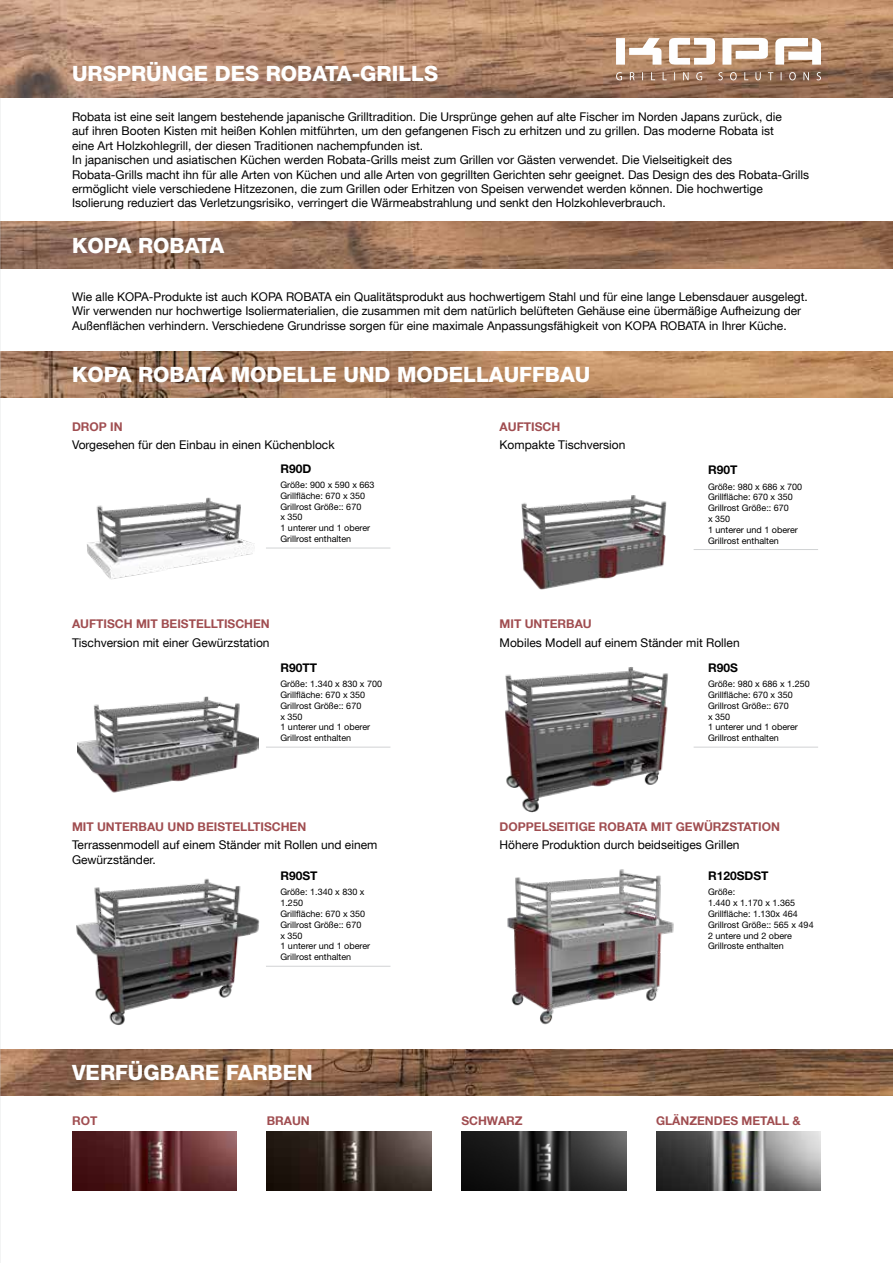
<style>
.page{position:relative;width:893px;height:1263px;background:#fff}
.page>*{position:absolute;margin:0;border:0;box-sizing:border-box;transform-origin:0 0}
.t1{font:800 21px "Helvetica Neue LT Com";color:#fff}
.t2{font:12px/14.4px "Helvetica Neue LT Com";color:#000}
.t3{font:700 12px "Helvetica Neue LT Com";color:#a04d50}
.t4{font:700 12px "Helvetica Neue LT Std";color:#000}
.t5{font:9px/10.8px "Helvetica Neue LT Std";color:#000}
</style>
<div class="page">
<img style="left:1px;top:222px;width:892px;height:46px">
<img style="left:1px;top:351px;width:892px;height:47px">
<img style="left:1px;top:1049px;width:892px;height:47px">
<img style="left:76px;top:878px;width:184px;height:147px">
<img style="left:507px;top:869px;width:167px;height:156px">
<img style="left:78px;top:696px;width:180px;height:97px">
<img style="left:87px;top:497px;width:168px;height:83px">
<img style="left:505px;top:667px;width:163px;height:145px">
<img style="left:521px;top:495px;width:146px;height:95px">
<img style="left:0;top:0;width:1px;height:1263px">
<img style="left:0;top:0;width:893px;height:97px">
<img style="left:72px;top:1131px;width:165px;height:60px">
<img style="left:267px;top:1131px;width:165px;height:60px">
<img style="left:461px;top:1131px;width:165px;height:60px">
<img style="left:656px;top:1131px;width:165px;height:60px">
<svg style="left:571px;top:0;width:295px;height:98px;background:#b69073"></svg>
<hr style="left:266px;top:966px;width:124px;height:1px;background:#d1d3d4">
<hr style="left:266px;top:548px;width:124px;height:1px;background:#d1d3d4">
<hr style="left:694px;top:549px;width:124px;height:1px;background:#d1d3d4">
<hr style="left:694px;top:747px;width:124px;height:1px;background:#d1d3d4">
<hr style="left:266px;top:747px;width:124px;height:1px;background:#d1d3d4">
<h1 class="t1" style="left:72px;top:61px;width:367px">URSPRÜNGE DES ROBATA-GRILLS</h1>
<p class="t2" style="left:72px;top:109px;width:739px">Robata ist eine seit langem bestehende japanische Grilltradition. Die Ursprünge gehen auf alte Fischer im Norden Japans zurück, die<br>auf ihren Booten Kisten mit heißen Kohlen mitführten, um den gefangenen Fisch zu erhitzen und zu grillen. Das moderne Robata ist<br>eine Art Holzkohlegrill, der diesen Traditionen nachempfunden ist.<br>In japanischen und asiatischen Küchen werden Robata-Grills meist zum Grillen vor Gästen verwendet. Die Vielseitigkeit des<br>Robata-Grills macht ihn für alle Arten von Küchen und alle Arten von gegrillten Gerichten sehr geeignet. Das Design des des Robata-Grills ermöglicht viele verschiedene Hitzezonen, die zum Grillen oder Erhitzen von Speisen verwendet werden können. Die hochwertige Isolierung reduziert das Verletzungsrisiko, verringert die Wärmeabstrahlung und senkt den Holzkohleverbrauch.</p>
<h1 class="t1" style="left:72px;top:233px;width:154px">KOPA ROBATA</h1>
<p class="t2" style="left:72px;top:289px;width:737px">Wie alle KOPA-Produkte ist auch KOPA ROBATA ein Qualitätsprodukt aus hochwertigem Stahl und für eine lange Lebensdauer ausgelegt.<br>Wir verwenden nur hochwertige Isoliermaterialien, die zusammen mit dem natürlich belüfteten Gehäuse eine übermäßige Aufheizung der<br>Außenflächen verhindern. Verschiedene Grundrisse sorgen für eine maximale Anpassungsfähigkeit von KOPA ROBATA in Ihrer Küche.</p>
<h1 class="t1" style="left:72px;top:362px;width:520px">KOPA ROBATA MODELLE UND MODELLAUFFBAU</h1>
<p class="t3" style="left:72px;top:419px;width:52px">DROP IN</p>
<p class="t2" style="left:72px;top:437px;width:264px">Vorgesehen für den Einbau in einen Küchenblock</p>
<p class="t4" style="left:280px;top:461px;width:32px">R90D</p>
<p class="t5" style="left:280px;top:479px;width:96px">Größe: 900 x 590 x 663<br>Grillfläche: 670 x 350<br>Grillrost Größe:: 670<br>x 350<br>1 unterer und 1 oberer<br>Grillrost enthalten</p>
<p class="t3" style="left:72px;top:616px;width:199px">AUFTISCH MIT BEISTELLTISCHEN</p>
<p class="t2" style="left:72px;top:635px;width:199px">Tischversion mit einer Gewürzstation</p>
<p class="t4" style="left:280px;top:660px;width:38px">R90TT</p>
<p class="t5" style="left:280px;top:678px;width:103px">Größe: 1.340 x 830 x 700<br>Grillfläche: 670 x 350<br>Grillrost Größe:: 670<br>x 350<br>1 unterer und 1 oberer<br>Grillrost enthalten</p>
<p class="t3" style="left:72px;top:819px;width:236px">MIT UNTERBAU UND BEISTELLTISCHEN</p>
<p class="t2" style="left:72px;top:837px;width:307px">Terrassenmodell auf einem Ständer mit Rollen und einem<br>Gewürzständer.</p>
<p class="t4" style="left:280px;top:869px;width:39px">R90ST</p>
<p class="t5" style="left:280px;top:887px;width:91px">Größe: 1.340 x 830 x<br>1.250<br>Grillfläche: 670 x 350<br>Grillrost Größe:: 670<br>x 350<br>1 unterer und 1 oberer<br>Grillrost enthalten</p>
<h1 class="t1" style="left:72px;top:1060px;width:242px">VERFÜGBARE FARBEN</h1>
<p class="t3" style="left:500px;top:419px;width:62px">AUFTISCH</p>
<p class="t2" style="left:500px;top:437px;width:127px">Kompakte Tischversion</p>
<p class="t4" style="left:708px;top:463px;width:31px">R90T</p>
<p class="t5" style="left:708px;top:481px;width:96px">Größe: 980 x 686 x 700<br>Grillfläche: 670 x 350<br>Grillrost Größe:: 670<br>x 350<br>1 unterer und 1 oberer<br>Grillrost enthalten</p>
<p class="t3" style="left:500px;top:616px;width:94px">MIT UNTERBAU</p>
<p class="t2" style="left:500px;top:635px;width:242px">Mobiles Modell auf einem Ständer mit Rollen</p>
<p class="t4" style="left:708px;top:660px;width:31px">R90S</p>
<p class="t5" style="left:708px;top:678px;width:103px">Größe: 980 x 686 x 1.250<br>Grillfläche: 670 x 350<br>Grillrost Größe:: 670<br>x 350<br>1 unterer und 1 oberer<br>Grillrost enthalten</p>
<p class="t3" style="left:500px;top:819px;width:282px">DOPPELSEITIGE ROBATA MIT GEWÜRZSTATION</p>
<p class="t2" style="left:500px;top:837px;width:241px">Höhere Produktion durch beidseitiges Grillen</p>
<p class="t4" style="left:708px;top:869px;width:62px">R120SDST</p>
<p class="t5" style="left:708px;top:887px;width:107px">Größe:<br>1.440 x 1.170 x 1.365<br>Grillfläche: 1.130x 464<br>Grillrost Größe:: 565 x 494<br>2 untere und 2 obere<br>Grillroste enthalten</p>
<p class="t3" style="left:72px;top:1113px;width:27px">ROT</p>
<p class="t3" style="left:267px;top:1113px;width:45px">BRAUN</p>
<p class="t3" style="left:461px;top:1113px;width:63px">SCHWARZ</p>
<p class="t3" style="left:656px;top:1113px;width:146px">GLÄNZENDES METALL &amp;</p>
</div>
